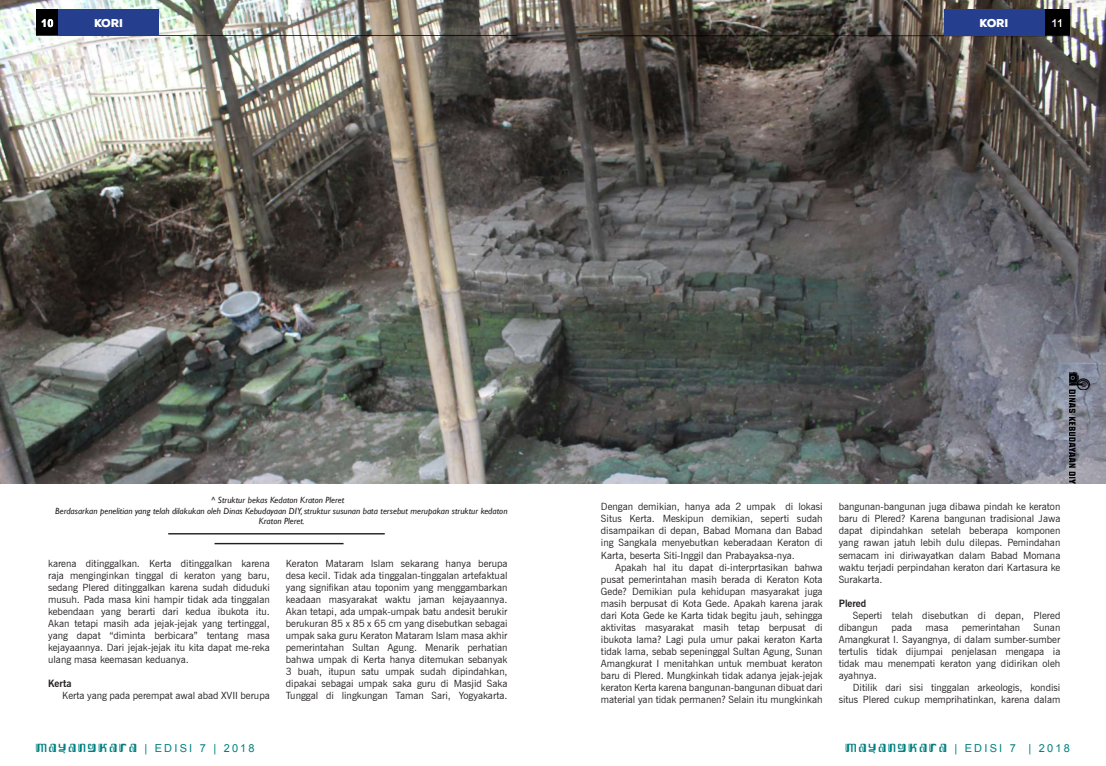
<style>
.page{position:relative;width:1106px;height:766px;background:#fff}
.page>*{position:absolute;margin:0;border:0;box-sizing:border-box;transform-origin:0 0}
.t1{font:11px "Arial";letter-spacing:.2em;color:#008080}
.t2{font:900 11px "Nexa Rust Sans";color:#fff}
.t3{font:700 11px "Arial";color:#fff}
.t4{font:10px/12px "News Gothic BT";color:#231f20;text-align:justify}
.t5{font:700 10px "News Gothic BT";color:#231f20}
.t6{font:italic 9px "Gill Sans";color:#231f20}
.s1{font-family:"Kemasyuran Jawa"}
</style>
<div class="page">
<img style="left:0;top:0;width:1105px;height:483px">
<div style="left:59px;top:9px;width:100px;height:27px;background:#253f8e"></div>
<hr style="left:168px;top:533px;width:217px;height:1px;background:#231f20">
<hr style="left:214px;top:542px;width:129px;height:2px;background:#231f20">
<img style="left:1070px;top:373px;width:19px;height:110px">
<div style="left:944px;top:9px;width:100px;height:27px;background:#253f8e"></div>
<p class="t3" style="left:41px;top:16px;width:14px">10</p>
<p class="t2" style="left:95px;top:15px;width:30px">KORI</p>
<p class="t3" style="left:1051px;top:16px;width:13px">11</p>
<p class="t2" style="left:980px;top:16px;width:30px">KORI</p>
<p class="t6" style="left:211px;top:494px;width:135px">^ Struktur bekas Kedaton Kraton Pleret</p>
<p class="t6" style="left:55px;top:505px;width:454px">Berdasarkan penelitian yang telah dilakukan oleh Dinas Kebudayaan DIY, struktur susunan bata tersebut merupakan struktur kedaton</p>
<p class="t6" style="left:259px;top:516px;width:47px">Kraton Pleret.</p>
<p class="t4" style="left:48px;top:557px;width:223px">karena ditinggalkan. Kerta ditinggalkan karena raja menginginkan tinggal di keraton yang baru, sedang Plered ditinggalkan karena sudah diduduki musuh. Pada masa kini hampir tidak ada tinggalan kebendaan yang berarti dari kedua ibukota itu.<br>Akan tetapi masih ada jejak-jejak yang tertinggal, yang dapat “diminta berbicara” tentang masa kejayaannya. Dari jejak-jejak itu kita dapat me-reka ulang masa keemasan keduanya.</p>
<p class="t5" style="left:48px;top:677px;width:25px">Kerta</p>
<p class="t4" style="left:62px;top:689px;width:209px">Kerta yang pada perempat awal abad XVII berupa</p>
<p class="t4" style="left:286px;top:557px;width:223px">Keraton Mataram Islam sekarang hanya berupa desa kecil. Tidak ada tinggalan-tinggalan artefaktual yang signifikan atau toponim yang menggambarkan keadaan masyarakat waktu jaman kejayaannya.<br>Akan tetapi, ada umpak-umpak batu andesit berukir berukuran 85 x 85 x 65 cm yang disebutkan sebagai umpak saka guru Keraton Mataram Islam masa akhir pemerintahan Sultan Agung. Menarik perhatian bahwa umpak di Kerta hanya ditemukan sebanyak 3 buah, itupun satu umpak sudah dipindahkan, dipakai sebagai umpak saka guru di Masjid Saka Tunggal di lingkungan Taman Sari, Yogyakarta.</p>
<p class="t4" style="left:601px;top:500px;width:223px">Dengan demikian, hanya ada 2 umpak di lokasi Situs Kerta. Meskipun demikian, seperti sudah disampaikan di depan, Babad Momana dan Babad ing Sangkala menyebutkan keberadaan Keraton di Karta, beserta Siti-Inggil dan Prabayaksa-nya.</p>
<p class="t4" style="left:601px;top:560px;width:223px;text-indent:14px">Apakah hal itu dapat di-interprtasikan bahwa pusat pemerintahan masih berada di Keraton Kota Gede? Demikian pula kehidupan masyarakat juga masih berpusat di Kota Gede. Apakah karena jarak dari Kota Gede ke Karta tidak begitu jauh, sehingga aktivitas masyarakat masih tetap berpusat di ibukota lama? Lagi pula umur pakai keraton Karta tidak lama, sebab sepeninggal Sultan Agung, Sunan Amangkurat I menitahkan untuk membuat keraton baru di Plered. Mungkinkah tidak adanya jejak-jejak keraton Kerta karena bangunan-bangunan dibuat dari material yan tidak permanen? Selain itu mungkinkah</p>
<p class="t4" style="left:838px;top:500px;width:223px">bangunan-bangunan juga dibawa pindah ke keraton baru di Plered? Karena bangunan tradisional Jawa dapat dipindahkan setelah beberapa komponen yang rawan jatuh lebih dulu dilepas. Pemindahan semacam ini diriwayatkan dalam Babad Momana waktu terjadi perpindahan keraton dari Kartasura ke Surakarta.</p>
<p class="t5" style="left:838px;top:596px;width:29px">Plered</p>
<p class="t4" style="left:838px;top:608px;width:223px;text-indent:14px">Seperti telah disebutkan di depan, Plered dibangun</p>
<p class="t4" style="left:838px;top:620px;width:223px;text-indent:195px">Sunan Amangkurat I. Sayangnya, di dalam sumber-sumber tertulis tidak dijumpai penjelasan mengapa ia tidak mau menempati keraton yang didirikan oleh ayahnya.</p>
<p class="t4" style="left:838px;top:680px;width:223px;text-align:right">Ditilik dari sisi tinggalan arkeologis, kondisi situs Plered cukup memprihatinkan, karena dalam</p>
<p class="t4" style="left:891px;top:620px;width:22px">pada</p>
<p class="t4" style="left:925px;top:620px;width:24px">masa</p>
<p class="t4" style="left:961px;top:620px;width:60px">pemerintahan</p>
<p class="t1" style="left:36px;top:740px;width:220px"><span class="s1">MAYANGKARA</span> | EDISI 7 | 2018</p>
<p class="t1" style="left:846px;top:740px;width:225px"><span class="s1">MAYANGKARA</span> | EDISI 7 | 2018</p>
</div>
